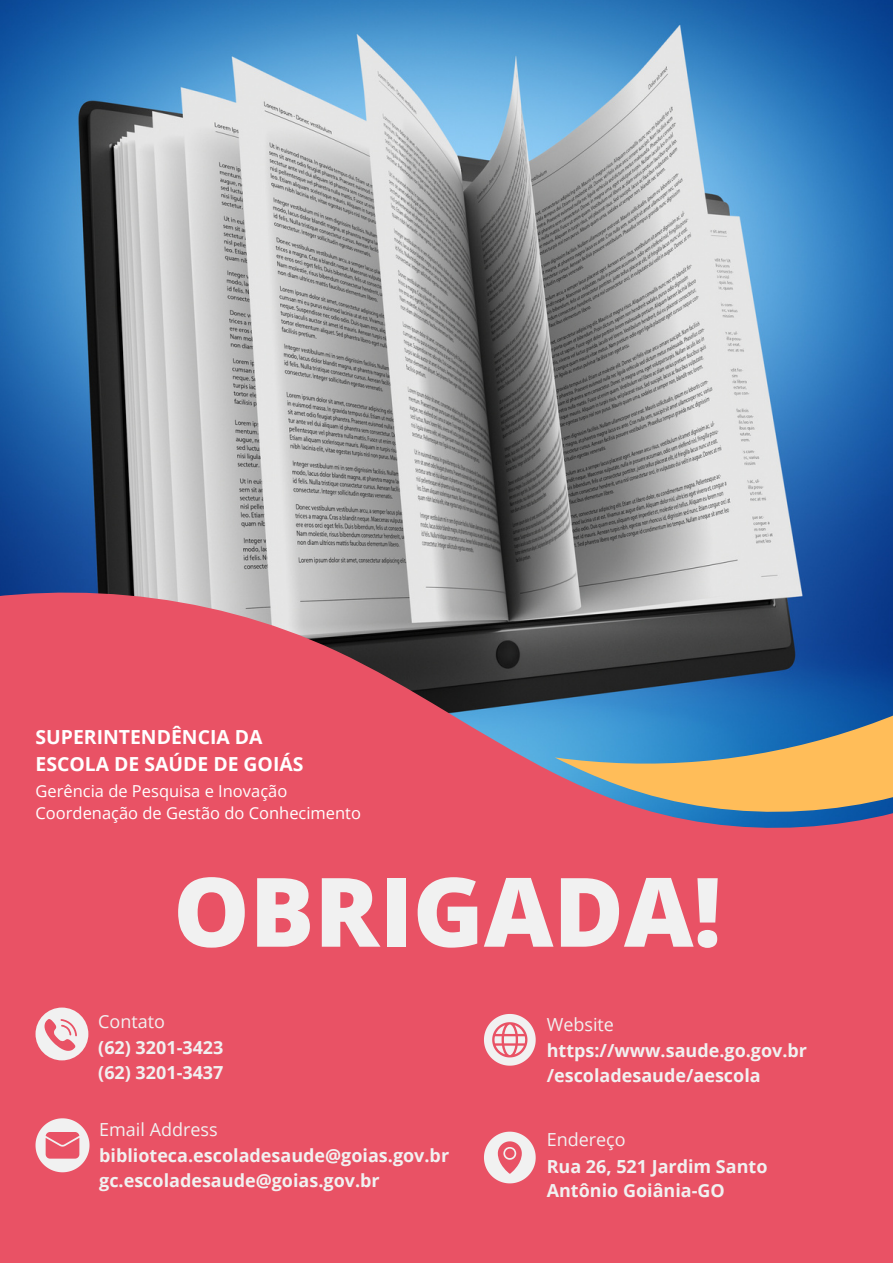
<style>
.page{position:relative;width:893px;height:1264px;background:#fff}
.page>*{position:absolute;margin:0;border:0;box-sizing:border-box;transform-origin:0 0}
.t1{font:800 95.85px "Open Sans";color:#f1f1f1}
.t2{font:700 19.35px/27px "Open Sans";color:#fff}
.t3{font:700 18px/24.8px "Open Sans";color:#f1f1f1}
.t4{font:18px "Open Sans";color:#f1f1f1}
.t5{font:16.5px/22.5px "Open Sans";color:#fff}
</style>
<div class="page">
<div style="left:0;top:0;width:892px;height:1262px;background:#e95265"></div>
<img style="left:0;top:0;width:892px;height:577px">
<svg style="left:0;top:577px;width:892px;height:251px"></svg>
<svg style="left:554px;top:672px;width:338px;height:155px;background:#758490"></svg>
<svg style="left:36px;top:1007px;width:52px;height:53px"></svg>
<svg style="left:36px;top:1118px;width:53px;height:54px"></svg>
<svg style="left:484px;top:1014px;width:51px;height:51px"></svg>
<svg style="left:484px;top:1131px;width:51px;height:52px"></svg>
<p class="t2" style="left:36px;top:722px;width:269px">SUPERINTENDÊNCIA DA<br>ESCOLA DE SAÚDE DE GOIÁS</p>
<p class="t5" style="left:36px;top:779px;width:327px">Gerência de Pesquisa e Inovação<br>Coordenação de Gestão do Conhecimento</p>
<h1 class="t1" style="left:173px;top:844px;width:549px">OBRIGADA!</h1>
<p class="t4" style="left:98px;top:1008px;width:68px">Contato</p>
<p class="t4" style="left:546px;top:1011px;width:69px">Website</p>
<p class="t3" style="left:98px;top:1034px;width:127px">(62) 3201-3423 (62) 3201-3437</p>
<p class="t4" style="left:99px;top:1116px;width:120px">Email Address</p>
<p class="t3" style="left:99px;top:1142px;width:351px">biblioteca.escoladesaude@goias.gov.br gc.escoladesaude@goias.gov.br</p>
<p class="t3" style="left:546px;top:1037px;width:262px">https://www.saude.go.gov.br /escoladesaude/aescola</p>
<p class="t4" style="left:546px;top:1126px;width:80px">Endereço</p>
<p class="t3" style="left:546px;top:1153px;width:222px">Rua 26, 521 Jardim Santo<br>Antônio Goiânia-GO</p>
</div>
